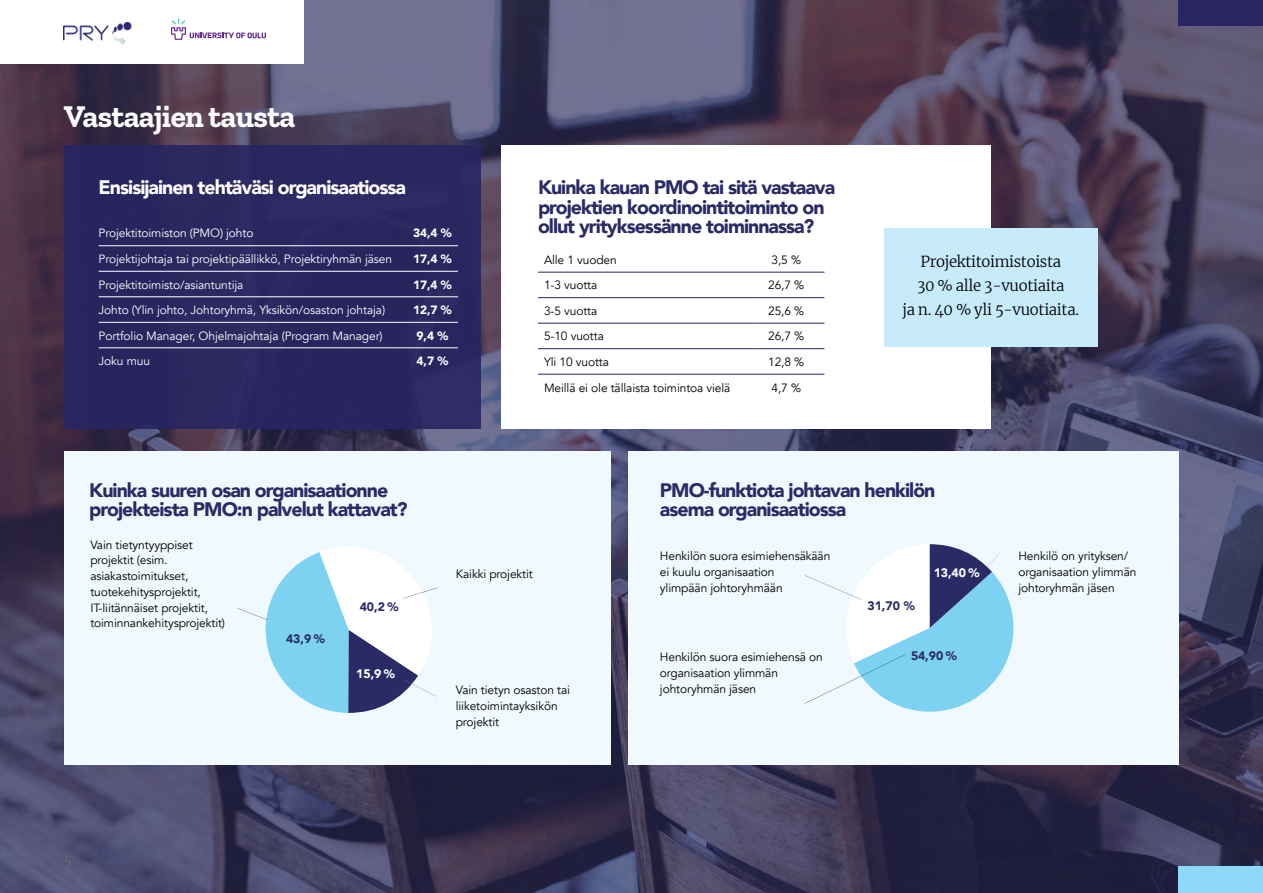
<style>
.page{position:relative;width:1263px;height:893px;background:#fff}
.page>*{position:absolute;margin:0;border:0;box-sizing:border-box;transform-origin:0 0}
.t1{font:700 31.5px "Zilla Slab";letter-spacing:-.02em;color:#fff}
.t2{font:900 19.5px/19.5px "Avenir";letter-spacing:-.05em;color:#2a2b66}
.t3{font:900 19.5px "Avenir";letter-spacing:-.05em;color:#fff}
.t4{font:300 15px/24.2px "Merriweather";letter-spacing:-.02em;color:#000;text-align:center}
.t5{font:13.05px "Merriweather";color:#6d6e71}
.t6{font:900 12.3px "Avenir";color:#2a2b66}
.t7{font:900 12.3px "Avenir";color:#fff}
.t8{font:12px/15.8px "Avenir";letter-spacing:-.01em;color:#000}
.t9{font:12px "Avenir";letter-spacing:-.01em;color:#fff}
.t10{font:900 12px "Avenir";letter-spacing:-.01em;color:#fff}
</style>
<div class="page">
<img style="left:0;top:0;width:1263px;height:893px">
<div style="left:64px;top:145px;width:416px;height:284px;background:#282562"></div>
<div style="left:502px;top:145px;width:489px;height:284px;background:#fff"></div>
<hr style="left:99px;top:245px;width:308px;height:1px;background:#fff">
<hr style="left:407px;top:245px;width:51px;height:1px;background:#fff">
<hr style="left:99px;top:271px;width:308px;height:1px;background:#fff">
<hr style="left:407px;top:271px;width:51px;height:1px;background:#fff">
<hr style="left:99px;top:296px;width:308px;height:1px;background:#fff">
<hr style="left:407px;top:296px;width:51px;height:1px;background:#fff">
<hr style="left:99px;top:322px;width:308px;height:1px;background:#fff">
<hr style="left:407px;top:322px;width:51px;height:1px;background:#fff">
<hr style="left:99px;top:348px;width:308px;height:1px;background:#fff">
<hr style="left:407px;top:348px;width:51px;height:1px;background:#fff">
<hr style="left:538px;top:272px;width:218px;height:1px;background:#282562">
<hr style="left:756px;top:272px;width:68px;height:1px;background:#282562">
<hr style="left:538px;top:297px;width:218px;height:1px;background:#282562">
<hr style="left:756px;top:297px;width:68px;height:1px;background:#282562">
<hr style="left:538px;top:323px;width:218px;height:1px;background:#282562">
<hr style="left:756px;top:323px;width:68px;height:1px;background:#282562">
<hr style="left:538px;top:348px;width:218px;height:1px;background:#282562">
<hr style="left:756px;top:348px;width:68px;height:1px;background:#282562">
<hr style="left:538px;top:374px;width:218px;height:1px;background:#282562">
<hr style="left:756px;top:374px;width:68px;height:1px;background:#282562">
<div style="left:64px;top:452px;width:546px;height:313px;background:#eff9fe"></div>
<div style="left:628px;top:452px;width:551px;height:313px;background:#eff9fe"></div>
<svg style="left:237px;top:547px;width:200px;height:166px"></svg>
<svg style="left:804px;top:544px;width:210px;height:168px"></svg>
<div style="left:884px;top:228px;width:213px;height:118px;background:#c8ebfb"></div>
<div style="left:0;top:0;width:304px;height:64px;background:#fff"></div>
<div style="left:1178px;top:867px;width:85px;height:26px;background:#8ed8f8"></div>
<div style="left:1178px;top:0;width:85px;height:26px;background:#282562"></div>
<img style="left:64px;top:23px;width:68px;height:21px">
<svg style="left:171px;top:19px;width:95px;height:21px"></svg>
<h1 class="t1" style="left:64px;top:98px;width:233px">Vastaajien tausta</h1>
<h2 class="t3" style="left:99px;top:171px;width:309px">Ensisijainen tehtäväsi organisaatiossa</h2>
<p class="t9" style="left:99px;top:226px;width:156px">Projektitoimiston (PMO) johto</p>
<p class="t10" style="left:413px;top:223px;width:40px">34,4 %</p>
<p class="t9" style="left:99px;top:252px;width:295px">Projektijohtaja tai projektipäällikkö, Projektiryhmän jäsen</p>
<p class="t10" style="left:413px;top:249px;width:40px">17,4 %</p>
<p class="t9" style="left:99px;top:277px;width:146px">Projektitoimisto/asiantuntija</p>
<p class="t10" style="left:413px;top:274px;width:40px">17,4 %</p>
<p class="t9" style="left:99px;top:303px;width:288px">Johto (Ylin johto, Johtoryhmä, Yksikön/osaston johtaja)</p>
<p class="t10" style="left:413px;top:300px;width:40px">12,7 %</p>
<p class="t9" style="left:99px;top:328px;width:286px">Portfolio Manager, Ohjelmajohtaja (Program Manager)</p>
<p class="t10" style="left:417px;top:325px;width:33px">9,4 %</p>
<p class="t9" style="left:99px;top:354px;width:53px">Joku muu</p>
<p class="t10" style="left:417px;top:351px;width:33px">4,7 %</p>
<h2 class="t2" style="left:89px;top:480px;width:320px">Kuinka suuren osan organisaationne projekteista PMO:n palvelut kattavat?</h2>
<h2 class="t2" style="left:538px;top:177px;width:299px">Kuinka kauan PMO tai sitä vastaava projektien koordinointitoiminto on ollut yrityksessänne toiminnassa?</h2>
<p class="t8" style="left:544px;top:252px;width:74px">Alle 1 vuoden</p>
<p class="t8" style="left:771px;top:252px;width:31px">3,5 %</p>
<p class="t8" style="left:544px;top:278px;width:55px">1-3 vuotta</p>
<p class="t8" style="left:768px;top:278px;width:38px">26,7 %</p>
<p class="t8" style="left:544px;top:303px;width:55px">3-5 vuotta</p>
<p class="t8" style="left:768px;top:303px;width:38px">25,6 %</p>
<p class="t8" style="left:544px;top:329px;width:61px">5-10 vuotta</p>
<p class="t8" style="left:768px;top:329px;width:38px">26,7 %</p>
<p class="t8" style="left:544px;top:354px;width:66px">Yli 10 vuotta</p>
<p class="t8" style="left:768px;top:354px;width:38px">12,8 %</p>
<p class="t8" style="left:544px;top:380px;width:188px">Meillä ei ole tällaista toimintoa vielä</p>
<p class="t8" style="left:771px;top:380px;width:31px">4,7 %</p>
<p class="t4" style="left:902px;top:249px;width:178px">Projektitoimistoista<br>30 % alle 3-vuotiaita<br>ja n. 40 % yli 5-vuotiaita.</p>
<h2 class="t2" style="left:660px;top:480px;width:277px">PMO-funktiota johtavan henkilön asema organisaatiossa</h2>
<p class="t8" style="left:90px;top:537px;width:136px">Vain tietyntyyppiset projektit (esim. asiakastoimitukset, tuotekehitysprojektit,<br>IT-liitännäiset projektit, toiminnankehitysprojektit)</p>
<p class="t5" style="left:64px;top:852px;width:9px">5</p>
<p class="t6" style="left:286px;top:628px;width:40px">43,9 %</p>
<p class="t6" style="left:360px;top:596px;width:40px">40,2 %</p>
<p class="t7" style="left:356px;top:663px;width:40px">15,9 %</p>
<p class="t8" style="left:456px;top:566px;width:79px">Kaikki projektit</p>
<p class="t8" style="left:456px;top:682px;width:116px">Vain tietyn osaston tai liiketoimintayksikön projektit</p>
<p class="t8" style="left:660px;top:548px;width:172px">Henkilön suora esimiehensäkään ei kuulu organisaation<br>ylimpään johtoryhmään</p>
<p class="t8" style="left:1018px;top:548px;width:120px">Henkilö on yrityksen/ organisaation ylimmän johtoryhmän jäsen</p>
<p class="t7" style="left:934px;top:562px;width:47px">13,40 %</p>
<p class="t8" style="left:660px;top:649px;width:164px">Henkilön suora esimiehensä on organisaation ylimmän johtoryhmän jäsen</p>
<p class="t6" style="left:868px;top:595px;width:49px">31,70 %</p>
<p class="t6" style="left:911px;top:645px;width:47px">54,90 %</p>
</div>
